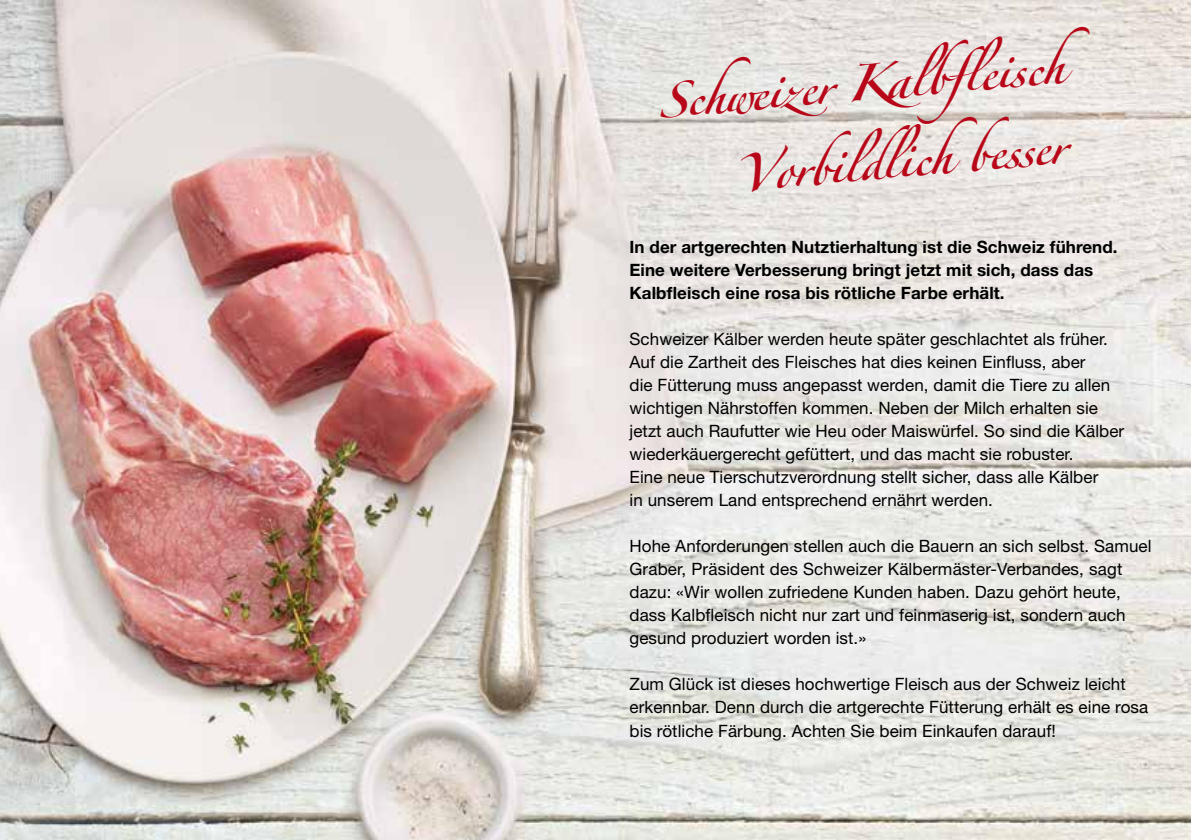
<style>
.page{position:relative;width:1191px;height:840px;background:#fff}
.page>*{position:absolute;margin:0;border:0;box-sizing:border-box;transform-origin:0 0}
.t1{font:700 32px "Proviande";color:#b80718}
.t2{font:17px/23px "Helvetica Neue LT Std";letter-spacing:.005em;color:#000}
.t3{font:700 17px/23px "Helvetica Neue LT Std";letter-spacing:.005em;color:#000}
</style>
<div class="page">
<img style="left:0;top:0;width:1191px;height:839px">
<h1 class="t1" style="left:658px;top:88px;width:406px;rotate:-5deg">Schweizer Kalbfl eisch</h1>
<h1 class="t1" style="left:736px;top:161px;width:329px;rotate:-5deg">Vorbildlich besser</h1>
<p class="t3" style="left:629px;top:235px;width:489px">In der artgerechten Nutztierhaltung ist die Schweiz führend.<br>Eine weitere Verbesserung bringt jetzt mit sich, dass das<br>Kalbfleisch eine rosa bis rötliche Farbe erhält.</p>
<p class="t2" style="left:629px;top:327px;width:496px">Schweizer Kälber werden heute später geschlachtet als früher.<br>Auf die Zartheit des Fleisches hat dies keinen Einfluss, aber<br>die Fütterung muss angepasst werden, damit die Tiere zu allen wichtigen Nährstoffen kommen. Neben der Milch erhalten sie jetzt auch Raufutter wie Heu oder Maiswürfel. So sind die Kälber wiederkäuergerecht gefüttert, und das macht sie robuster.<br>Eine neue Tierschutzverordnung stellt sicher, dass alle Kälber<br>in unserem Land entsprechend ernährt werden.</p>
<p class="t2" style="left:629px;top:534px;width:523px">Hohe Anforderungen stellen auch die Bauern an sich selbst. Samuel Graber, Präsident des Schweizer Kälbermäster-Verbandes, sagt dazu: «Wir wollen zufriedene Kunden haben. Dazu gehört heute, dass Kalbfleisch nicht nur zart und feinmaserig ist, sondern auch gesund produziert worden ist.»</p>
<p class="t2" style="left:629px;top:672px;width:520px">Zum Glück ist dieses hochwertige Fleisch aus der Schweiz leicht erkennbar. Denn durch die artgerechte Fütterung erhält es eine rosa bis rötliche Färbung. Achten Sie beim Einkaufen darauf!</p>
</div>
